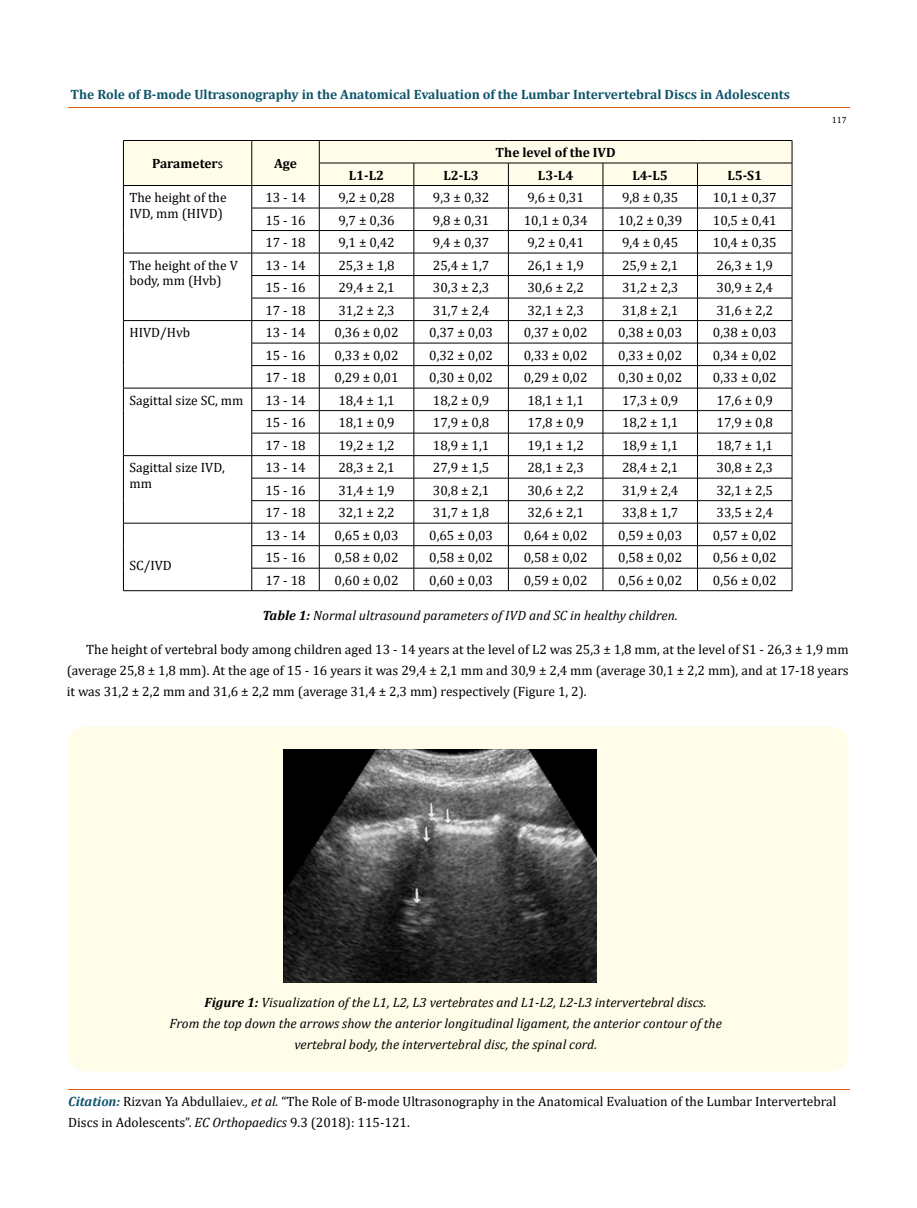
<style>
.page{position:relative;width:917px;height:1208px;background:#fff}
.page>*{position:absolute;margin:0;border:0;box-sizing:border-box;transform-origin:0 0}
.t1{font:13.5px/21px "Cambria";color:#000}
.t2{font:italic 13.5px "Cambria";color:#000}
.t3{font:700 13.5px "Cambria";color:#0e546a}
.t4{font:700 13.5px "Cambria";color:#000}
.t5{font:9px "Cambria";color:#000}
.s1{font-family:"Calibri";font-weight:400}
.s2{font-weight:700}
.s3{font-weight:700;font-style:italic;color:#0e546a}
.s4{font-style:italic}
</style>
<div class="page">
<hr style="left:68px;top:108px;width:781px;height:1px;background:#e05d1a">
<hr style="left:68px;top:1089px;width:781px;height:1px;background:#e05d1a">
<svg style="left:123px;top:140px;width:669px;height:450px"></svg>
<hr style="left:123px;top:590px;width:129px;height:1px;background:#000">
<hr style="left:252px;top:590px;width:67px;height:1px;background:#000">
<hr style="left:319px;top:590px;width:95px;height:1px;background:#000">
<hr style="left:414px;top:590px;width:94px;height:1px;background:#000">
<hr style="left:508px;top:590px;width:95px;height:1px;background:#000">
<hr style="left:603px;top:590px;width:94px;height:1px;background:#000">
<hr style="left:697px;top:590px;width:95px;height:1px;background:#000">
<div style="left:68px;top:726px;width:780px;height:345px;background:#fffde9;border-radius:18px"></div>
<img style="left:284px;top:749px;width:312px;height:233px">
<p class="t3" style="left:71px;top:85px;width:721px">The Role of B-mode Ultrasonography in the Anatomical Evaluation of the Lumbar Intervertebral Discs in Adolescents</p>
<p class="t4" style="left:152px;top:154px;width:73px">Parameter<span class="s1">s</span></p>
<p class="t4" style="left:274px;top:154px;width:24px">Age</p>
<p class="t4" style="left:495px;top:143px;width:121px">The level of the IVD</p>
<p class="t4" style="left:349px;top:165px;width:37px">L1-L2</p>
<p class="t4" style="left:443px;top:165px;width:37px">L2-L3</p>
<p class="t4" style="left:538px;top:165px;width:37px">L3-L4</p>
<p class="t4" style="left:632px;top:165px;width:37px">L4-L5</p>
<p class="t4" style="left:727px;top:165px;width:36px">L5-S1</p>
<p class="t1" style="left:129px;top:189px;width:99px;line-height:15.6px">The height of the<br>IVD, mm (HIVD)</p>
<p class="t1" style="left:265px;top:187px;width:42px">13 - 14</p>
<p class="t1" style="left:338px;top:187px;width:58px">9,2 ± 0,28</p>
<p class="t1" style="left:433px;top:187px;width:58px">9,3 ± 0,32</p>
<p class="t1" style="left:527px;top:187px;width:58px">9,6 ± 0,31</p>
<p class="t1" style="left:622px;top:187px;width:58px">9,8 ± 0,35</p>
<p class="t1" style="left:712px;top:187px;width:65px">10,1 ± 0,37</p>
<p class="t1" style="left:265px;top:209px;width:42px">15 - 16</p>
<p class="t1" style="left:338px;top:209px;width:58px">9,7 ± 0,36</p>
<p class="t1" style="left:433px;top:209px;width:58px">9,8 ± 0,31</p>
<p class="t1" style="left:523px;top:209px;width:65px">10,1 ± 0,34</p>
<p class="t1" style="left:618px;top:209px;width:65px">10,2 ± 0,39</p>
<p class="t1" style="left:712px;top:209px;width:65px">10,5 ± 0,41</p>
<p class="t1" style="left:265px;top:232px;width:42px">17 - 18</p>
<p class="t1" style="left:338px;top:232px;width:58px">9,1 ± 0,42</p>
<p class="t1" style="left:433px;top:232px;width:58px">9,4 ± 0,37</p>
<p class="t1" style="left:527px;top:232px;width:58px">9,2 ± 0,41</p>
<p class="t1" style="left:622px;top:232px;width:58px">9,4 ± 0,45</p>
<p class="t1" style="left:712px;top:232px;width:65px">10,4 ± 0,35</p>
<p class="t1" style="left:129px;top:257px;width:110px;line-height:15.5px">The height of the V body, mm (Hvb)</p>
<p class="t1" style="left:265px;top:254px;width:42px">13 - 14</p>
<p class="t1" style="left:338px;top:254px;width:58px">25,3 ± 1,8</p>
<p class="t1" style="left:433px;top:254px;width:58px">25,4 ± 1,7</p>
<p class="t1" style="left:527px;top:254px;width:58px">26,1 ± 1,9</p>
<p class="t1" style="left:622px;top:254px;width:58px">25,9 ± 2,1</p>
<p class="t1" style="left:716px;top:254px;width:58px">26,3 ± 1,9</p>
<p class="t1" style="left:265px;top:277px;width:42px">15 - 16</p>
<p class="t1" style="left:338px;top:277px;width:58px">29,4 ± 2,1</p>
<p class="t1" style="left:433px;top:277px;width:58px">30,3 ± 2,3</p>
<p class="t1" style="left:527px;top:277px;width:58px">30,6 ± 2,2</p>
<p class="t1" style="left:622px;top:277px;width:58px">31,2 ± 2,3</p>
<p class="t1" style="left:716px;top:277px;width:58px">30,9 ± 2,4</p>
<p class="t1" style="left:265px;top:299px;width:42px">17 - 18</p>
<p class="t1" style="left:338px;top:299px;width:58px">31,2 ± 2,3</p>
<p class="t1" style="left:433px;top:299px;width:58px">31,7 ± 2,4</p>
<p class="t1" style="left:527px;top:299px;width:58px">32,1 ± 2,3</p>
<p class="t1" style="left:622px;top:299px;width:58px">31,8 ± 2,1</p>
<p class="t1" style="left:716px;top:299px;width:58px">31,6 ± 2,2</p>
<p class="t1" style="left:129px;top:322px;width:62px">HIVD/Hvb</p>
<p class="t1" style="left:265px;top:322px;width:42px">13 - 14</p>
<p class="t1" style="left:334px;top:322px;width:65px">0,36 ± 0,02</p>
<p class="t1" style="left:429px;top:322px;width:65px">0,37 ± 0,03</p>
<p class="t1" style="left:523px;top:322px;width:65px">0,37 ± 0,02</p>
<p class="t1" style="left:618px;top:322px;width:65px">0,38 ± 0,03</p>
<p class="t1" style="left:712px;top:322px;width:65px">0,38 ± 0,03</p>
<p class="t1" style="left:265px;top:344px;width:42px">15 - 16</p>
<p class="t1" style="left:334px;top:344px;width:65px">0,33 ± 0,02</p>
<p class="t1" style="left:429px;top:344px;width:65px">0,32 ± 0,02</p>
<p class="t1" style="left:523px;top:344px;width:65px">0,33 ± 0,02</p>
<p class="t1" style="left:618px;top:344px;width:65px">0,33 ± 0,02</p>
<p class="t1" style="left:712px;top:344px;width:65px">0,34 ± 0,02</p>
<p class="t1" style="left:265px;top:367px;width:42px">17 - 18</p>
<p class="t1" style="left:334px;top:367px;width:65px">0,29 ± 0,01</p>
<p class="t1" style="left:429px;top:367px;width:65px">0,30 ± 0,02</p>
<p class="t1" style="left:523px;top:367px;width:65px">0,29 ± 0,02</p>
<p class="t1" style="left:618px;top:367px;width:65px">0,30 ± 0,02</p>
<p class="t1" style="left:712px;top:367px;width:65px">0,33 ± 0,02</p>
<p class="t1" style="left:129px;top:389px;width:115px">Sagittal size SC, mm</p>
<p class="t1" style="left:265px;top:389px;width:42px">13 - 14</p>
<p class="t1" style="left:338px;top:389px;width:58px">18,4 ± 1,1</p>
<p class="t1" style="left:433px;top:389px;width:58px">18,2 ± 0,9</p>
<p class="t1" style="left:527px;top:389px;width:58px">18,1 ± 1,1</p>
<p class="t1" style="left:622px;top:389px;width:58px">17,3 ± 0,9</p>
<p class="t1" style="left:716px;top:389px;width:58px">17,6 ± 0,9</p>
<p class="t1" style="left:265px;top:412px;width:42px">15 - 16</p>
<p class="t1" style="left:338px;top:412px;width:58px">18,1 ± 0,9</p>
<p class="t1" style="left:433px;top:412px;width:58px">17,9 ± 0,8</p>
<p class="t1" style="left:527px;top:412px;width:58px">17,8 ± 0,9</p>
<p class="t1" style="left:622px;top:412px;width:58px">18,2 ± 1,1</p>
<p class="t1" style="left:716px;top:412px;width:58px">17,9 ± 0,8</p>
<p class="t1" style="left:265px;top:434px;width:42px">17 - 18</p>
<p class="t1" style="left:338px;top:434px;width:58px">19,2 ± 1,2</p>
<p class="t1" style="left:433px;top:434px;width:58px">18,9 ± 1,1</p>
<p class="t1" style="left:527px;top:434px;width:58px">19,1 ± 1,2</p>
<p class="t1" style="left:622px;top:434px;width:58px">18,9 ± 1,1</p>
<p class="t1" style="left:716px;top:434px;width:58px">18,7 ± 1,1</p>
<p class="t1" style="left:129px;top:460px;width:97px;line-height:15.6px">Sagittal size IVD, mm</p>
<p class="t1" style="left:265px;top:457px;width:42px">13 - 14</p>
<p class="t1" style="left:338px;top:457px;width:58px">28,3 ± 2,1</p>
<p class="t1" style="left:433px;top:457px;width:58px">27,9 ± 1,5</p>
<p class="t1" style="left:527px;top:457px;width:58px">28,1 ± 2,3</p>
<p class="t1" style="left:622px;top:457px;width:58px">28,4 ± 2,1</p>
<p class="t1" style="left:716px;top:457px;width:58px">30,8 ± 2,3</p>
<p class="t1" style="left:265px;top:479px;width:42px">15 - 16</p>
<p class="t1" style="left:338px;top:479px;width:58px">31,4 ± 1,9</p>
<p class="t1" style="left:433px;top:479px;width:58px">30,8 ± 2,1</p>
<p class="t1" style="left:527px;top:479px;width:58px">30,6 ± 2,2</p>
<p class="t1" style="left:622px;top:479px;width:58px">31,9 ± 2,4</p>
<p class="t1" style="left:716px;top:479px;width:58px">32,1 ± 2,5</p>
<p class="t1" style="left:265px;top:502px;width:42px">17 - 18</p>
<p class="t1" style="left:338px;top:502px;width:58px">32,1 ± 2,2</p>
<p class="t1" style="left:433px;top:502px;width:58px">31,7 ± 1,8</p>
<p class="t1" style="left:527px;top:502px;width:58px">32,6 ± 2,1</p>
<p class="t1" style="left:622px;top:502px;width:58px">33,8 ± 1,7</p>
<p class="t1" style="left:716px;top:502px;width:58px">33,5 ± 2,4</p>
<p class="t1" style="left:129px;top:555px;width:44px">SC/IVD</p>
<p class="t1" style="left:265px;top:524px;width:42px">13 - 14</p>
<p class="t1" style="left:334px;top:524px;width:65px">0,65 ± 0,03</p>
<p class="t1" style="left:429px;top:524px;width:65px">0,65 ± 0,03</p>
<p class="t1" style="left:523px;top:524px;width:65px">0,64 ± 0,02</p>
<p class="t1" style="left:618px;top:524px;width:65px">0,59 ± 0,03</p>
<p class="t1" style="left:712px;top:524px;width:65px">0,57 ± 0,02</p>
<p class="t1" style="left:265px;top:547px;width:42px">15 - 16</p>
<p class="t1" style="left:334px;top:547px;width:65px">0,58 ± 0,02</p>
<p class="t1" style="left:429px;top:547px;width:65px">0,58 ± 0,02</p>
<p class="t1" style="left:523px;top:547px;width:65px">0,58 ± 0,02</p>
<p class="t1" style="left:618px;top:547px;width:65px">0,58 ± 0,02</p>
<p class="t1" style="left:712px;top:547px;width:65px">0,56 ± 0,02</p>
<p class="t1" style="left:265px;top:569px;width:42px">17 - 18</p>
<p class="t1" style="left:334px;top:569px;width:65px">0,60 ± 0,02</p>
<p class="t1" style="left:429px;top:569px;width:65px">0,60 ± 0,03</p>
<p class="t1" style="left:523px;top:569px;width:65px">0,59 ± 0,02</p>
<p class="t1" style="left:618px;top:569px;width:65px">0,56 ± 0,02</p>
<p class="t1" style="left:712px;top:569px;width:65px">0,56 ± 0,02</p>
<p class="t2" style="left:262px;top:605px;width:417px"><span class="s2">Table 1:</span> Normal ultrasound parameters of IVD and SC in healthy children.</p>
<p class="t5" style="left:831px;top:115px;width:16px">117</p>
<p class="t1" style="left:67px;top:639px;width:783px;text-align:justify;text-indent:19px">The height of vertebral body among children aged 13 - 14 years at the level of L2 was 25,3 ± 1,8 mm, at the level of S1 - 26,3 ± 1,9 mm (average 25,8 ± 1,8 mm). At the age of 15 - 16 years it was 29,4 ± 2,1 mm and 30,9 ± 2,4 mm (average 30,1 ± 2,2 mm), and at 17-18 years it was 31,2 ± 2,2 mm and 31,6 ± 2,2 mm (average 31,4 ± 2,3 mm) respectively (Figure 1, 2).</p>
<p class="t2" style="left:204px;top:993px;width:503px"><span class="s2">Figure 1:</span> Visualization of the L1, L2, L3 vertebrates and L1-L2, L2-L3 intervertebral discs.</p>
<p class="t2" style="left:169px;top:1014px;width:554px">From the top down the arrows show the anterior longitudinal ligament, the anterior contour of the</p>
<p class="t2" style="left:294px;top:1035px;width:304px">vertebral body, the intervertebral disc, the spinal cord.</p>
<p class="t1" style="left:68px;top:1091px;width:769px"><span class="s3">Citation:</span> Rizvan Ya Abdullaiev<span class="s4">., et al.</span> “The Role of B-mode Ultrasonography in the Anatomical Evaluation of the Lumbar Intervertebral<br>Discs in Adolescents”. <span class="s4">EC Orthopaedics</span> 9.3 (2018): 115-121.</p>
</div>
